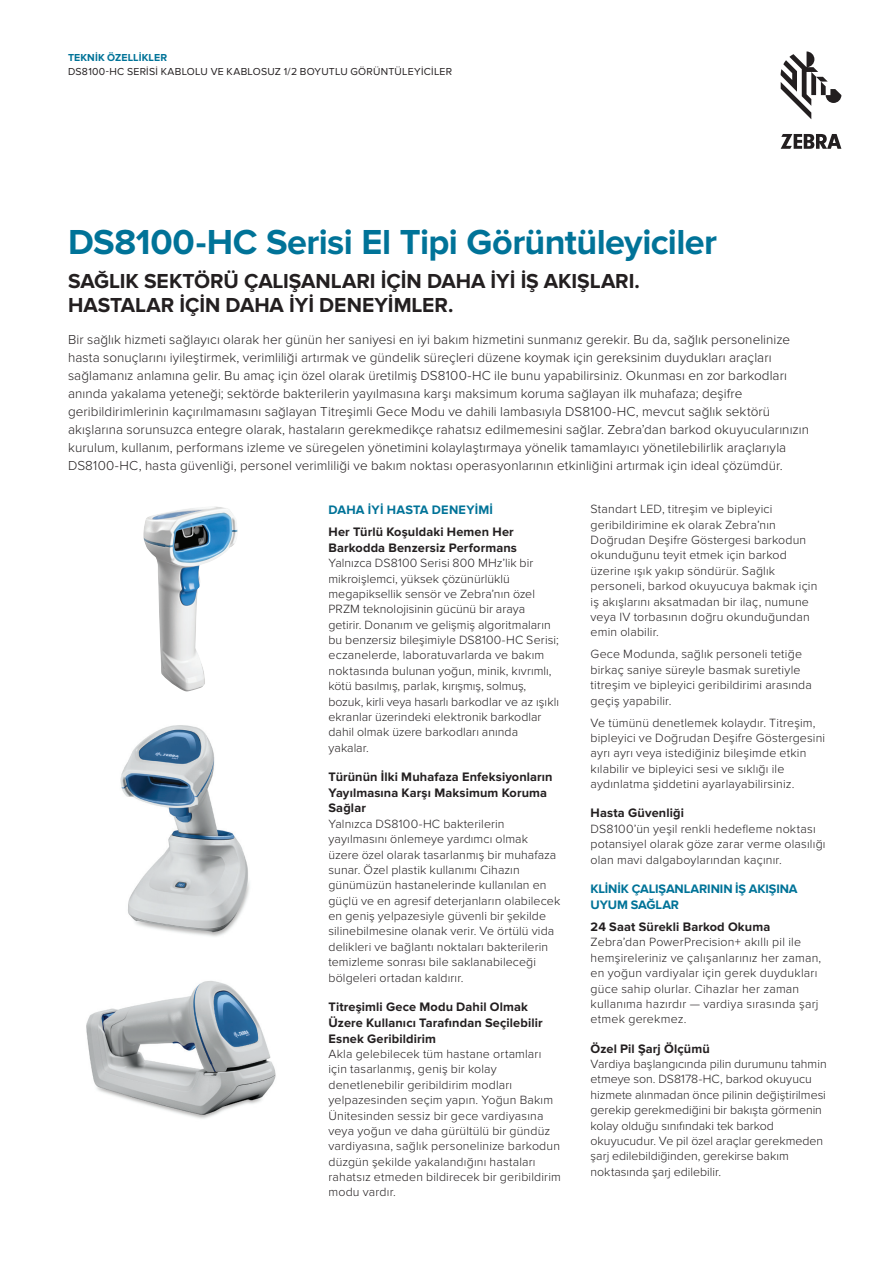
<style>
.page{position:relative;width:893px;height:1263px;background:#fff}
.page>*{position:absolute;margin:0;border:0;box-sizing:border-box;transform-origin:0 0}
.Cover_Headline{font:700 36px "Proxima Nova";letter-spacing:-.015em;color:#007398}
.Cover_Subhead{font:700 21px/24px "Proxima Nova";letter-spacing:-.005em;color:#231f20}
.Intro_Body{font:300 13.5px/18px "Proxima Nova";letter-spacing:.005em;color:#231f20}
.Body_Subhead_Black{font:700 12.75px/15.8px "Proxima Nova";letter-spacing:.01em;color:#231f20}
.Body_Subhead_Level_1{font:700 12.75px/15.8px "Proxima Nova";letter-spacing:-.005em;color:#007398}
.Body_Subhead_Level_1-2{font:700 12.75px "Proxima Nova";letter-spacing:.015em;color:#007398}
.Body{font:300 12.3px/15.3px "Proxima Nova";letter-spacing:.01em;color:#231f20}
.Body_Subhead_Black-2{font:300 12.3px/15.5px "Proxima Nova";letter-spacing:.015em;color:#231f20}
.t1{font:10.5px "Proxima Nova";letter-spacing:.025em;color:#231f20}
.t2{font:700 10.5px "Proxima Nova";letter-spacing:.01em;color:#007398}
</style>
<div class="page">
<img style="left:120px;top:725px;width:130px;height:212px">
<img style="left:86px;top:981px;width:190px;height:138px">
<img style="left:143px;top:506px;width:95px;height:186px">
<svg style="left:781px;top:51px;width:60px;height:68px"></svg>
<svg style="left:781px;top:134px;width:60px;height:15px"></svg>
<p class="t2" style="left:68px;top:51px;width:101px">TEKNİK ÖZELLİKLER</p>
<p class="t1" style="left:68px;top:66px;width:386px">DS8100-HC SERISI KABLOLU VE KABLOSUZ 1/2 BOYUTLU GÖRÜNTÜLEYICILER</p>
<p class="Cover_Headline" style="left:68px;top:221px;width:651px">DS8100-HC Serisi El Tipi Görüntüleyiciler</p>
<p class="Cover_Subhead" style="left:68px;top:270px;width:573px">SAĞLIK SEKTÖRÜ ÇALIŞANLARI IÇIN DAHA İYI İŞ AKIŞLARI.<br>HASTALAR IÇIN DAHA İYI DENEYIMLER.</p>
<p class="Intro_Body" style="left:68px;top:331px;width:742px">Bir sağlık hizmeti sağlayıcı olarak her günün her saniyesi en iyi bakım hizmetini sunmanız gerekir. Bu da, sağlık personelinize hasta sonuçlarını iyileştirmek, verimliliği artırmak ve gündelik süreçleri düzene koymak için gereksinim duydukları araçları sağlamanız anlamına gelir. Bu amaç için özel olarak üretilmiş DS8100-HC ile bunu yapabilirsiniz. Okunması en zor barkodları anında yakalama yeteneği; sektörde bakterilerin yayılmasına karşı maksimum koruma sağlayan ilk muhafaza; deşifre geribildirimlerinin kaçırılmamasını sağlayan Titreşimli Gece Modu ve dahili lambasıyla DS8100-HC, mevcut sağlık sektörü akışlarına sorunsuzca entegre olarak, hastaların gerekmedikçe rahatsız edilmemesini sağlar. Zebra’dan barkod okuyucularınızın kurulum, kullanım, performans izleme ve süregelen yönetimini kolaylaştırmaya yönelik tamamlayıcı yönetilebilirlik araçlarıyla DS8100-HC, hasta güvenliği, personel verimliliği ve bakım noktası operasyonlarının etkinliğini artırmak için ideal çözümdür.</p>
<p class="Body_Subhead_Level_1-2" style="left:328px;top:502px;width:164px">DAHA İYİ HASTA DENEYİMİ</p>
<p class="Body_Subhead_Black" style="left:328px;top:524px;width:190px">Her Türlü Koşuldaki Hemen Her<br>Barkodda Benzersiz Performans</p>
<p class="Body" style="left:328px;top:555px;width:232px">Yalnızca DS8100 Serisi 800 MHz’lik bir mikroişlemci, yüksek çözünürlüklü megapiksellik sensör ve Zebra’nın özel PRZM teknolojisinin gücünü bir araya getirir. Donanım ve gelişmiş algoritmaların bu benzersiz bileşimiyle DS8100-HC Serisi; eczanelerde, laboratuvarlarda ve bakım noktasında bulunan yoğun, minik, kıvrımlı, kötü basılmış, parlak, kırışmış, solmuş, bozuk, kirli veya hasarlı barkodlar ve az ışıklı ekranlar üzerindeki elektronik barkodlar dahil olmak üzere barkodları anında yakalar.</p>
<p class="Body_Subhead_Black" style="left:328px;top:769px;width:226px">Türünün İlki Muhafaza Enfeksiyonların<br>Yayılmasına Karşı Maksimum Koruma<br>Sağlar</p>
<p class="Body" style="left:328px;top:816px;width:233px">Yalnızca DS8100-HC bakterilerin yayılmasını önlemeye yardımcı olmak üzere özel olarak tasarlanmış bir muhafaza sunar. Özel plastik kullanımı Cihazın günümüzün hastanelerinde kullanılan en güçlü ve en agresif deterjanların olabilecek en geniş yelpazesiyle güvenli bir şekilde silinebilmesine olanak verir. Ve örtülü vida delikleri ve bağlantı noktaları bakterilerin temizleme sonrası bile saklanabileceği bölgeleri ortadan kaldırır.</p>
<p class="Body_Subhead_Black" style="left:328px;top:999px;width:216px">Titreşimli Gece Modu Dahil Olmak<br>Üzere Kullanıcı Tarafından Seçilebilir<br>Esnek Geribildirim</p>
<p class="Body_Subhead_Black-2" style="left:328px;top:1046px;width:234px">Akla gelebilecek tüm hastane ortamları için tasarlanmış, geniş bir kolay denetlenebilir geribildirim modları yelpazesinden seçim yapın. Yoğun Bakım Ünitesinden sessiz bir gece vardiyasına veya yoğun ve daha gürültülü bir gündüz vardiyasına, sağlık personelinize barkodun düzgün şekilde yakalandığını hastaları rahatsız etmeden bildirecek bir geribildirim modu vardır.</p>
<p class="Body" style="left:591px;top:502px;width:228px">Standart LED, titreşim ve bipleyici geribildirimine ek olarak Zebra’nın Doğrudan Deşifre Göstergesi barkodun okunduğunu teyit etmek için barkod üzerine ışık yakıp söndürür. Sağlık personeli, barkod okuyucuya bakmak için iş akışlarını aksatmadan bir ilaç, numune veya IV torbasının doğru okunduğundan emin olabilir.</p>
<p class="Body" style="left:591px;top:647px;width:223px">Gece Modunda, sağlık personeli tetiğe birkaç saniye süreyle basmak suretiyle titreşim ve bipleyici geribildirimi arasında geçiş yapabilir.</p>
<p class="Body" style="left:591px;top:715px;width:236px">Ve tümünü denetlemek kolaydır. Titreşim, bipleyici ve Doğrudan Deşifre Göstergesini ayrı ayrı veya istediğiniz bileşimde etkin kılabilir ve bipleyici sesi ve sıklığı ile aydınlatma şiddetini ayarlayabilirsiniz.</p>
<p class="Body_Subhead_Black" style="left:591px;top:806px;width:95px">Hasta Güvenliği</p>
<p class="Body" style="left:591px;top:821px;width:236px">DS8100’ün yeşil renkli hedefleme noktası potansiyel olarak göze zarar verme olasılığı olan mavi dalgaboylarından kaçınır.</p>
<p class="Body_Subhead_Level_1" style="left:591px;top:881px;width:209px">KLİNİK ÇALIŞANLARININ İŞ AKIŞINA<br>UYUM SAĞLAR</p>
<p class="Body_Subhead_Black" style="left:591px;top:919px;width:181px">24 Saat Sürekli Barkod Okuma</p>
<p class="Body" style="left:591px;top:935px;width:232px">Zebra’dan PowerPrecision+ akıllı pil ile hemşireleriniz ve çalışanlarınız her zaman, en yoğun vardiyalar için gerek duydukları güce sahip olurlar. Cihazlar her zaman kullanıma hazırdır — vardiya sırasında şarj etmek gerekmez.</p>
<p class="Body_Subhead_Black" style="left:591px;top:1041px;width:121px">Özel Pil Şarj Ölçümü</p>
<p class="Body" style="left:591px;top:1056px;width:238px">Vardiya başlangıcında pilin durumunu tahmin etmeye son. DS8178-HC, barkod okuyucu hizmete alınmadan önce pilinin değiştirilmesi gerekip gerekmediğini bir bakışta görmenin kolay olduğu sınıfındaki tek barkod okuyucudur. Ve pil özel araçlar gerekmeden şarj edilebildiğinden, gerekirse bakım noktasında şarj edilebilir.</p>
</div>
